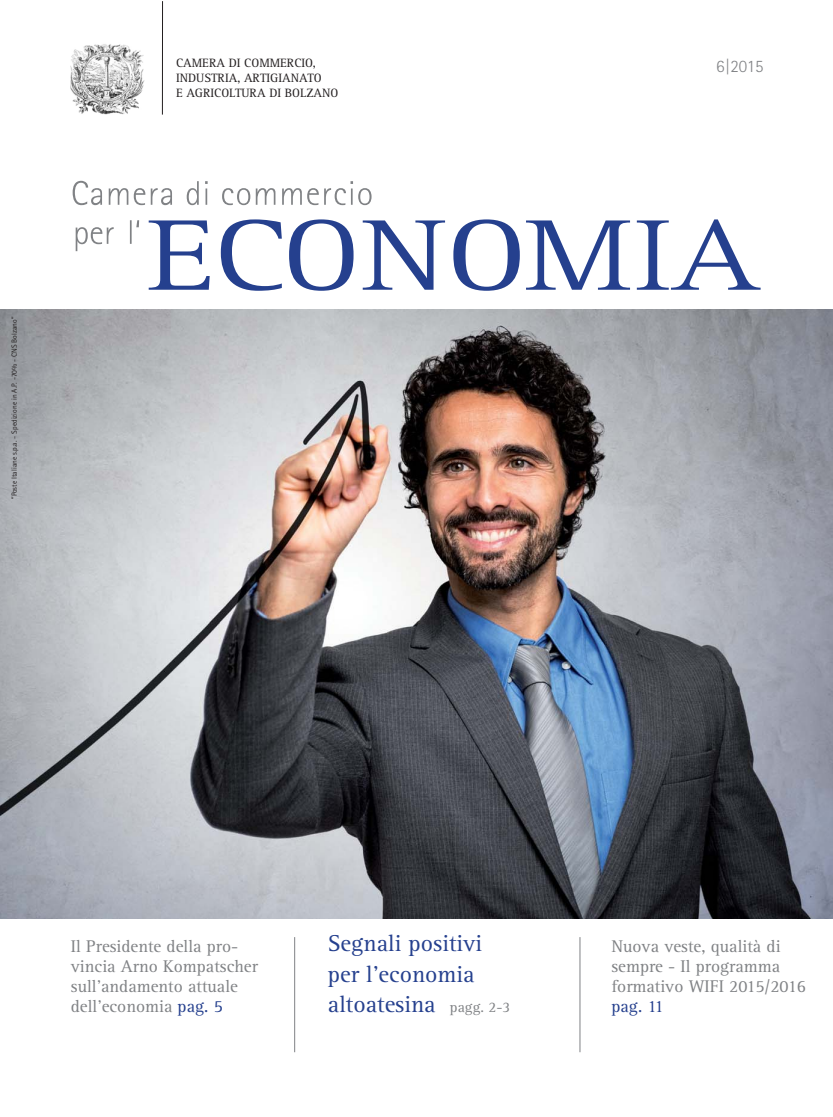
<style>
.page{position:relative;width:833px;height:1117px;background:#fff}
.page>*{position:absolute;margin:0;border:0;box-sizing:border-box;transform-origin:0 0}
.t1{font:23.75px/30.5px "AT Rotis Serif";color:#25408e}
.t2{font:17.5px/20px "AT Rotis Serif";color:#808285}
.t3{font:300 17.5px "Rotis Sans Serif";color:#808285}
.t4{font:17.5px "AT Rotis Serif";color:#25408e}
.t5{font:12.5px/14.8px "AT Rotis Serif";color:#231f20}
.t6{font:7.5px "Rotis Sans Serif";color:#231f20}
.s1{font-size:15px;color:#808285}
.s2{color:#25408e}
</style>
<div class="page">
<img style="left:0;top:309px;width:833px;height:609px">
<hr style="left:294px;top:936px;width:1px;height:115px;background:#808285">
<hr style="left:579px;top:936px;width:1px;height:115px;background:#808285">
<img style="left:70px;top:44px;width:75px;height:71px">
<hr style="left:162px;top:1px;width:1px;height:114px;background:#231f20">
<svg style="left:73px;top:181px;width:298px;height:24px"></svg>
<svg style="left:76px;top:220px;width:63px;height:31px"></svg>
<svg style="left:149px;top:219px;width:611px;height:72px"></svg>
<p class="t6" style="left:10px;top:499px;width:184px;rotate:-90deg">”Poste Italiane s.p.a. - Spedizione in A.P. -70% - CNS Bolzano”</p>
<p class="t5" style="left:176px;top:57px;width:164px">CAMERA DI COMMERCIO,<br>INDUSTRIA, ARTIGIANATO<br>E AGRICOLTURA DI BOLZANO</p>
<p class="t3" style="left:716px;top:59px;width:49px">6|2015</p>
<h1 class="t1" style="left:328px;top:929px;width:184px">Segnali positivi per l’economia altoatesina <span class="s1">pagg. 2-3</span></h1>
<p class="t2" style="left:71px;top:937px;width:188px">Il Presidente della pro&shy;vincia Arno Kompatscher sull’andamento attuale dell’economia <span class="s2">pag. 5</span></p>
<p class="t2" style="left:611px;top:937px;width:196px">Nuova veste, qualità di sempre - Il programma formativo WIFI 2015/2016</p>
<p class="t4" style="left:611px;top:998px;width:54px">pag. 11</p>
</div>
